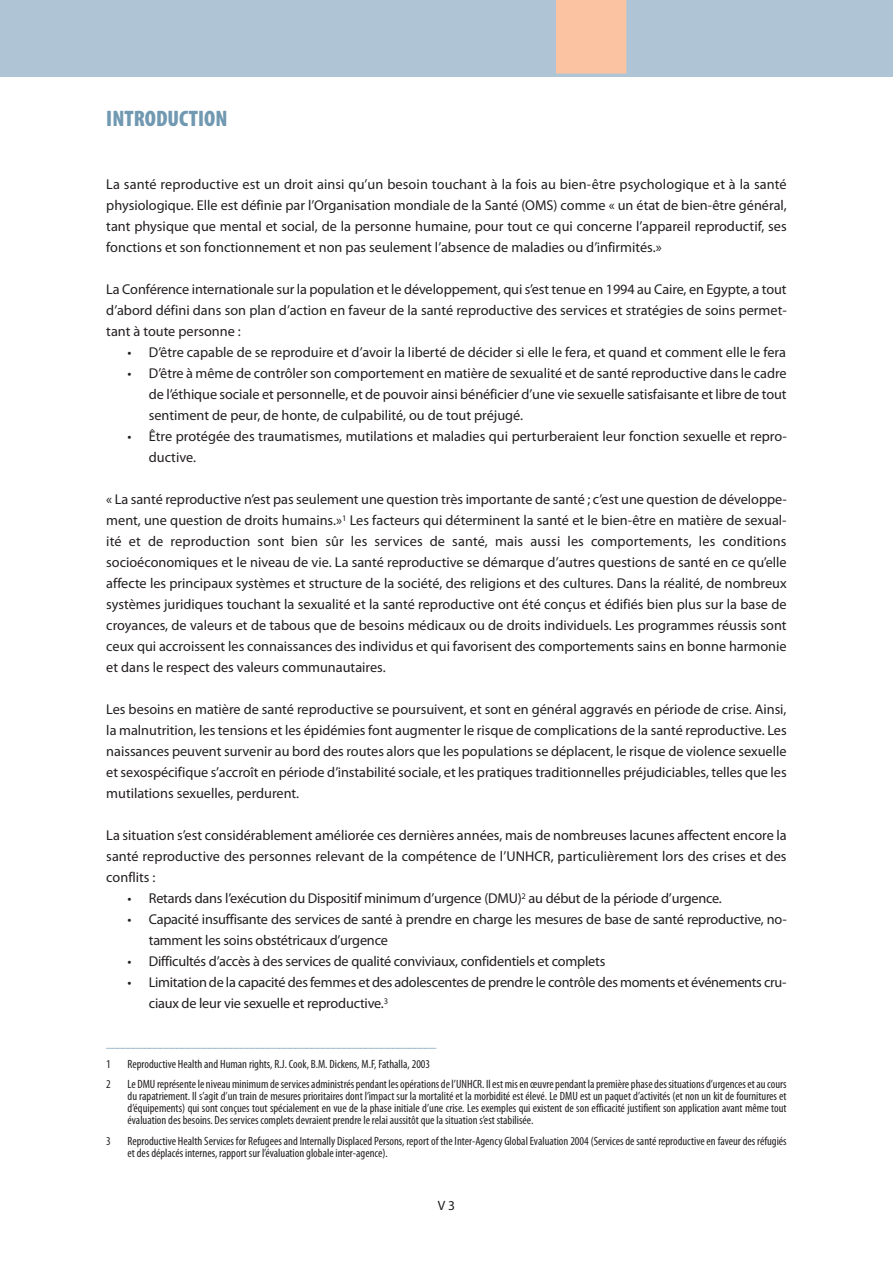
<style>
.page{position:relative;width:893px;height:1263px;background:#fff}
.page>*{position:absolute;margin:0;border:0;box-sizing:border-box;transform-origin:0 0}
.t1{font:900 condensed 22.5px "Myriad Pro";color:#7199b1}
.t2{font:14.25px/21px "Myriad Pro";letter-spacing:-.005em;color:#231f20;text-align:justify}
.t3{font:13.5px "Myriad";color:#231f20}
.t4{font:condensed 12px/12px "Myriad Pro";color:#231f20;text-align:justify}
.t5{font:condensed 12px "Myriad Pro";color:#7199b1}
</style>
<div class="page">
<div style="left:0;top:0;width:893px;height:77px;background:#afc4d4"></div>
<div style="left:556px;top:0;width:71px;height:74px;background:#fbc3a2"></div>
<h1 class="t1" style="left:106px;top:111px;width:123px">INTRODUCTION</h1>
<p class="t2" style="left:106px;top:175px;width:682px">La santé reproductive est un droit ainsi qu’un besoin touchant à la fois au bien-être psychologique et à la santé physiologique. Elle est définie par l’Organisation mondiale de la Santé (OMS) comme « un état de bien-être général, tant physique que mental et social, de la personne humaine, pour tout ce qui concerne l’appareil reproductif, ses fonctions et son fonctionnement et non pas seulement l’absence de maladies ou d’infirmités.»</p>
<p class="t2" style="left:106px;top:280px;width:682px">La Conférence internationale sur la population et le développement, qui s’est tenue en 1994 au Caire, en Egypte, a tout d’abord défini dans son plan d’action en faveur de la santé reproductive des services et stratégies de soins permet&shy;tant à toute personne :</p>
<p class="t2" style="left:128px;top:343px;width:660px">• D’être capable de se reproduire et d’avoir la liberté de décider si elle le fera, et quand et comment elle le fera</p>
<p class="t2" style="left:149px;top:364px;width:639px;text-indent:-21px">• D’être à même de contrôler son comportement en matière de sexualité et de santé reproductive dans le cadre de l’éthique sociale et personnelle, et de pouvoir ainsi bénéficier d’une vie sexuelle satisfaisante et libre de tout sentiment de peur, de honte, de culpabilité, ou de tout préjugé.</p>
<p class="t2" style="left:149px;top:427px;width:639px;text-indent:-21px">• Être protégée des traumatismes, mutilations et maladies qui perturberaient leur fonction sexuelle et repro&shy;ductive.</p>
<p class="t2" style="left:106px;top:490px;width:682px">« La santé reproductive n’est pas seulement une question très importante de santé ; c’est une question de développe&shy;ment, une question de droits humains.»<sup>1</sup> Les facteurs qui déterminent la santé et le bien-être en matière de sexual&shy;ité et de reproduction sont bien sûr les services de santé, mais aussi les comportements, les conditions socioéconomiques et le niveau de vie. La santé reproductive se démarque d’autres questions de santé en ce qu’elle affecte les principaux systèmes et structure de la société, des religions et des cultures. Dans la réalité, de nombreux systèmes juridiques touchant la sexualité et la santé reproductive ont été conçus et édifiés bien plus sur la base de croyances, de valeurs et de tabous que de besoins médicaux ou de droits individuels. Les programmes réussis sont ceux qui accroissent les connaissances des individus et qui favorisent des comportements sains en bonne harmonie et dans le respect des valeurs communautaires.</p>
<p class="t2" style="left:106px;top:700px;width:682px">Les besoins en matière de santé reproductive se poursuivent, et sont en général aggravés en période de crise. Ainsi, la malnutrition, les tensions et les épidémies font augmenter le risque de complications de la santé reproductive. Les naissances peuvent survenir au bord des routes alors que les populations se déplacent, le risque de violence sexuelle et sexospécifique s’accroît en période d’instabilité sociale, et les pratiques traditionnelles préjudiciables, telles que les mutilations sexuelles, perdurent.</p>
<p class="t2" style="left:106px;top:826px;width:682px">La situation s’est considérablement améliorée ces dernières années, mais de nombreuses lacunes affectent encore la santé reproductive des personnes relevant de la compétence de l’UNHCR, particulièrement lors des crises et des conflits :</p>
<p class="t2" style="left:128px;top:889px;width:596px">• Retards dans l’exécution du Dispositif minimum d’urgence (DMU)<sup>2</sup> au début de la période d’urgence.</p>
<p class="t2" style="left:149px;top:910px;width:639px;text-indent:-21px">• Capacité insuffisante des services de santé à prendre en charge les mesures de base de santé reproductive, no&shy;tamment les soins obstétricaux d’urgence</p>
<p class="t2" style="left:128px;top:952px;width:479px">• Difficultés d’accès à des services de qualité conviviaux, confidentiels et complets</p>
<p class="t2" style="left:149px;top:973px;width:639px;text-indent:-21px">• Limitation de la capacité des femmes et des adolescentes de prendre le contrôle des moments et événements cru&shy;ciaux de leur vie sexuelle et reproductive.<sup>3</sup></p>
<p class="t5" style="left:106px;top:1039px;width:332px">_____________________________________________________________</p>
<p class="t4" style="left:106px;top:1058px;width:6px">1</p>
<p class="t4" style="left:128px;top:1058px;width:304px">Reproductive Health and Human rights, R.J. Cook, B.M. Dickens, M.F, Fathalla, 2003</p>
<p class="t4" style="left:106px;top:1079px;width:6px">2</p>
<p class="t4" style="left:128px;top:1079px;width:661px">Le DMU représente le niveau minimum de services administrés pendant les opérations de l’UNHCR. Il est mis en œuvre pendant la première phase des situations d’urgences et au cours du rapatriement. Il s’agit d’un train de mesures prioritaires dont l’impact sur la mortalité et la morbidité est élevé. Le DMU est un paquet d’activités (et non un kit de fournitures et d’équipements) qui sont conçues tout spécialement en vue de la phase initiale d’une crise. Les exemples qui existent de son efficacité justifient son application avant même tout évaluation des besoins. Des services complets devraient prendre le relai aussitôt que la situation s’est stabilisée.</p>
<p class="t4" style="left:106px;top:1136px;width:6px">3</p>
<p class="t4" style="left:128px;top:1136px;width:661px">Reproductive Health Services for Refugees and Internally Displaced Persons, report of the Inter-Agency Global Evaluation 2004 (Services de santé reproductive en faveur des réfugiés et des déplacés internes, rapport sur l’évaluation globale inter-agence).</p>
<p class="t3" style="left:438px;top:1201px;width:19px">V3</p>
</div>
